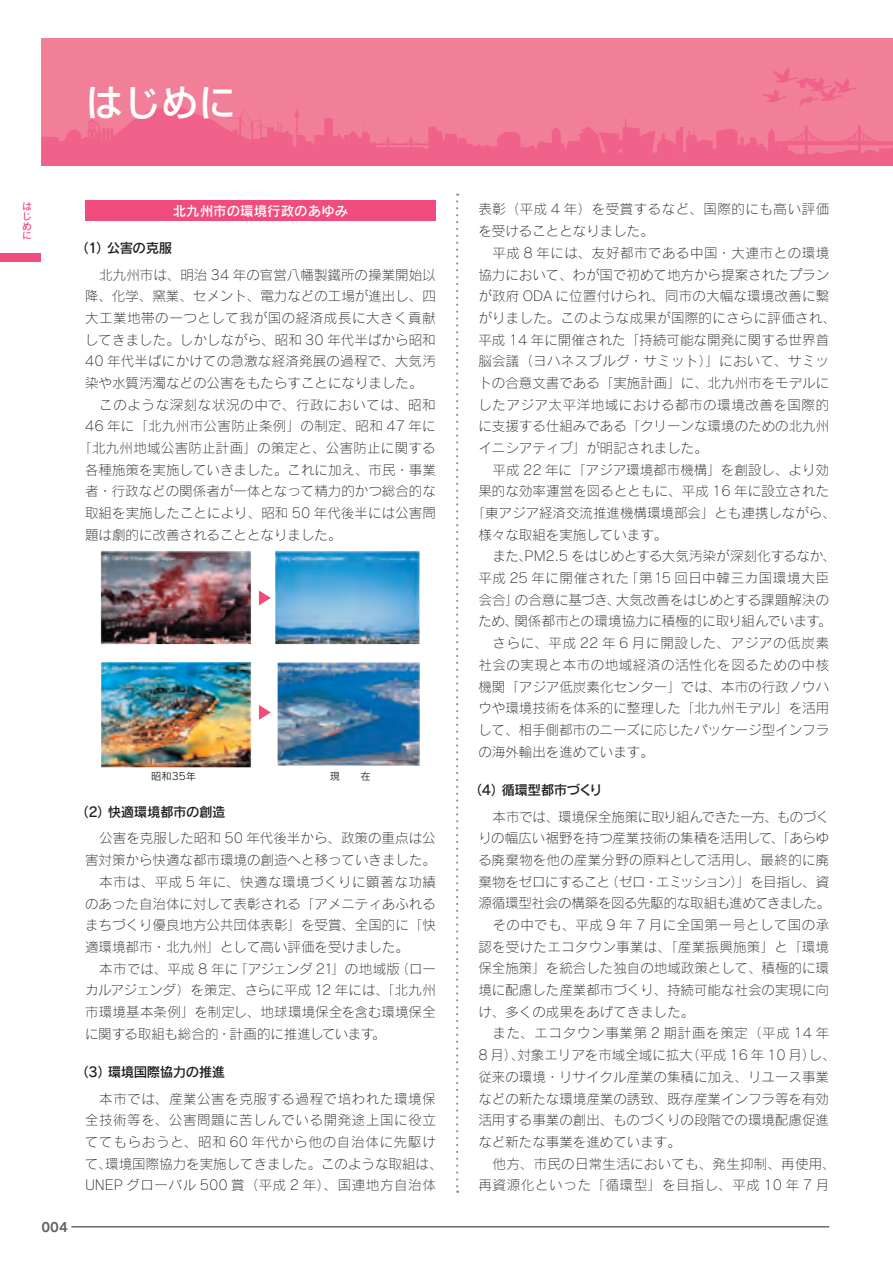
<style>
.page{position:relative;width:893px;height:1263px;background:#fff}
.page>*{position:absolute;margin:0;border:0;box-sizing:border-box;transform-origin:0 0}
.章見出し01{font:500 37.5px "Shin Go Pro";color:#fff}
.本文スタンダード{font:13.5px/21.8px "Rodin Pro L";color:#231f20;text-align:justify}
.本文スタンダード-2{font:13.5px/21.8px "Rodin Pro L";letter-spacing:.045em;color:#231f20;text-align:center}
.本文スタンダード-3{font:13.5px/21.8px "Rodin Pro L";letter-spacing:.02em;color:#231f20}
._00{font:13.5px "Rodin Pro DB";letter-spacing:-.035em;color:#231f20}
.本文スタンダード-4{font:13.5px/21.8px "Rodin Pro L";letter-spacing:.04em;color:#231f20}
.本文スタンダード-5{font:13.5px "Rodin Pro L";letter-spacing:.025em;color:#231f20}
.見出し{font:13.5px "Rodin Pro DB";color:#fff}
.t1{font:12.75px "Rodin Pro B";color:#636366}
.t2{font:10.2px "Rodin Pro M";color:#231f20}
.t3{font:9.75px/9.8px "Rodin Pro DB";color:#f04c7e;text-align:justify}
</style>
<div class="page">
<div style="left:41px;top:38px;width:852px;height:128px;background:#f27f98"></div>
<svg style="left:763px;top:67px;width:94px;height:37px"></svg>
<svg style="left:41px;top:104px;width:851px;height:62px"></svg>
<svg style="left:568px;top:140px;width:12px;height:2px"></svg>
<div style="left:0;top:254px;width:41px;height:8px;background:#f04c7e"></div>
<hr style="left:71px;top:1226px;width:758px;height:1px;background:#231f20">
<div style="left:85px;top:201px;width:351px;height:20px;background:#f04c7e"></div>
<img style="left:101px;top:551px;width:319px;height:216px">
<svg style="left:259px;top:590px;width:12px;height:15px"></svg>
<svg style="left:259px;top:705px;width:12px;height:15px"></svg>
<svg style="left:456px;top:193px;width:2px;height:1000px"></svg>
<p class="t3" style="left:22px;top:201px;width:11px">はじめに</p>
<p class="章見出し01" style="left:86px;top:72px;width:151px">はじめに</p>
<p class="見出し" style="left:173px;top:202px;width:177px">北九州市の環境行政のあゆみ</p>
<p class="_00" style="left:75px;top:239px;width:112px">（1）公害の克服　</p>
<p class="本文スタンダード" style="left:85px;top:263px;width:352px;text-indent:14px">北九州市は、明治 34 年の官営八幡製鐵所の操業開始以降、化学、窯業、セメント、電力などの工場が進出し、四大工業地帯の一つとして我が国の経済成長に大きく貢献してきました。しかしながら、昭和 30 年代半ばから昭和40 年代半ばにかけての急激な経済発展の過程で、大気汚染や水質汚濁などの公害をもたらすことになりました。</p>
<p class="本文スタンダード-2" style="left:99px;top:393px;width:338px">このような深刻な状況の中で、行政においては、昭和</p>
<p class="本文スタンダード-5" style="left:85px;top:418px;width:352px">46 年に「北九州市公害防止条例」の制定、昭和 47 年に</p>
<p class="本文スタンダード-3" style="left:78px;top:437px;width:359px">「北九州地域公害防止計画」の策定と、公害防止に関する</p>
<p class="本文スタンダード" style="left:85px;top:458px;width:352px">各種施策を実施していきました。これに加え、市民・事業</p>
<p class="本文スタンダード" style="left:85px;top:480px;width:352px">者・行政などの関係者が一体となって精力的かつ総合的な</p>
<p class="本文スタンダード" style="left:85px;top:502px;width:352px">取組を実施したことにより、昭和 50 年代後半には公害問</p>
<p class="本文スタンダード" style="left:85px;top:523px;width:258px">題は劇的に改善されることとなりました。</p>
<p class="t1" style="left:41px;top:1218px;width:28px">004</p>
<p class="t2" style="left:151px;top:770px;width:46px">昭和35年</p>
<p class="t2" style="left:330px;top:770px;width:42px">現　　在</p>
<p class="_00" style="left:75px;top:803px;width:152px">（2）快適環境都市の創造</p>
<p class="本文スタンダード" style="left:85px;top:827px;width:352px;text-align:right">公害を克服した昭和 50 年代後半から、政策の重点は公害対策から快適な都市環境の創造へと移っていきました。</p>
<p class="本文スタンダード" style="left:85px;top:870px;width:352px;text-indent:14px">本市は、平成 5 年に、快適な環境づくりに顕著な功績のあった自治体に対して表彰される「アメニティあふれるまちづくり優良地方公共団体表彰」を受賞、全国的に「快適環境都市・北九州」として高い評価を受けました。</p>
<p class="本文スタンダード" style="left:85px;top:957px;width:352px;text-indent:14px">本市では、平成 8 年に「アジェンダ 21」の地域版（ローカルアジェンダ）を策定、さらに平成 12 年には、「北九州市環境基本条例」を制定し、地球環境保全を含む環境保全に関する取組も総合的・計画的に推進しています。</p>
<p class="_00" style="left:75px;top:1063px;width:151px">（3）環境国際協力の推進</p>
<p class="本文スタンダード-2" style="left:85px;top:1087px;width:359px">本市では、産業公害を克服する過程で培われた環境保<br>全技術等を、公害問題に苦しんでいる開発途上国に役立ててもらおうと、昭和 60 年代から他の自治体に先駆けて、環境国際協力を実施してきました。このような取組は、<br>UNEP グローバル 500 賞（平成 2 年）、国連地方自治体</p>
<p class="本文スタンダード-4" style="left:478px;top:198px;width:352px">表彰（平成 4 年）を受賞するなど、国際的にも高い評価を受けることとなりました。</p>
<p class="本文スタンダード" style="left:478px;top:241px;width:359px;text-align:left;text-indent:14px">平成 8 年には、友好都市である中国・大連市との環境協力において、わが国で初めて地方から提案されたプランが政府 ODA に位置付けられ、同市の大幅な環境改善に繋がりました。このような成果が国際的にさらに評価され、平成 14 年に開催された「持続可能な開発に関する世界首脳会議（ヨハネスブルグ・サミット）」において、サミットの合意文書である「実施計画」に、北九州市をモデルにしたアジア太平洋地域における都市の環境改善を国際的に支援する仕組みである「クリーンな環境のための北九州イニシアティブ」が明記されました。</p>
<p class="本文スタンダード" style="left:493px;top:458px;width:338px">平成 22 年に「アジア環境都市機構」を創設し、より効</p>
<p class="本文スタンダード" style="left:478px;top:480px;width:352px">果的な効率運営を図るとともに、平成 16 年に設立された</p>
<p class="本文スタンダード" style="left:472px;top:502px;width:366px">「東アジア経済交流推進機構環境部会」とも連携しながら、</p>
<p class="本文スタンダード" style="left:478px;top:523px;width:190px">様々な取組を実施しています。</p>
<p class="本文スタンダード" style="left:478px;top:545px;width:359px;text-align:left;text-indent:14px">また、PM2.5 をはじめとする大気汚染が深刻化するなか、平成 25 年に開催された「第15 回日中韓三カ国環境大臣会合」の合意に基づき、大気改善をはじめとする課題解決のため、関係都市との環境協力に積極的に取り組んでいます。</p>
<p class="本文スタンダード" style="left:478px;top:632px;width:352px;text-indent:14px">さらに、平成 22 年 6 月に開設した、アジアの低炭素社会の実現と本市の地域経済の活性化を図るための中核機関「アジア低炭素化センター」では、本市の行政ノウハウや環境技術を体系的に整理した「北九州モデル」を活用して、相手側都市のニーズに応じたパッケージ型インフラの海外輸出を進めています。</p>
<p class="_00" style="left:469px;top:781px;width:135px">（4）循環型都市づくり</p>
<p class="本文スタンダード" style="left:478px;top:805px;width:353px;text-indent:14px">本市では、環境保全施策に取り組んできた一方、ものづくりの幅広い裾野を持つ産業技術の集積を活用して、「あらゆる廃棄物を他の産業分野の原料として活用し、最終的に廃棄物をゼロにすること（ゼロ・エミッション）」を目指し、資源循環型社会の構築を図る先駆的な取組も進めてきました。</p>
<p class="本文スタンダード" style="left:478px;top:914px;width:352px;text-indent:14px">その中でも、平成 9 年 7 月に全国第一号として国の承認を受けたエコタウン事業は、「産業振興施策」と「環境保全施策」を統合した独自の地域政策として、積極的に環境に配慮した産業都市づくり、持続可能な社会の実現に向け、多くの成果をあげてきました。</p>
<p class="本文スタンダード" style="left:478px;top:1022px;width:359px;text-align:left;text-indent:14px">また、エコタウン事業第 2 期計画を策定（平成 14 年<br>8 月）、対象エリアを市域全域に拡大（平成 16 年 10 月）し、従来の環境・リサイクル産業の集積に加え、リユース事業などの新たな環境産業の誘致、既存産業インフラ等を有効活用する事業の創出、ものづくりの段階での環境配慮促進など新たな事業を進めています。</p>
<p class="本文スタンダード-3" style="left:478px;top:1152px;width:359px;text-indent:14px">他方、市民の日常生活においても、発生抑制、再使用、再資源化といった「循環型」を目指し、平成 10 年 7 月</p>
</div>
